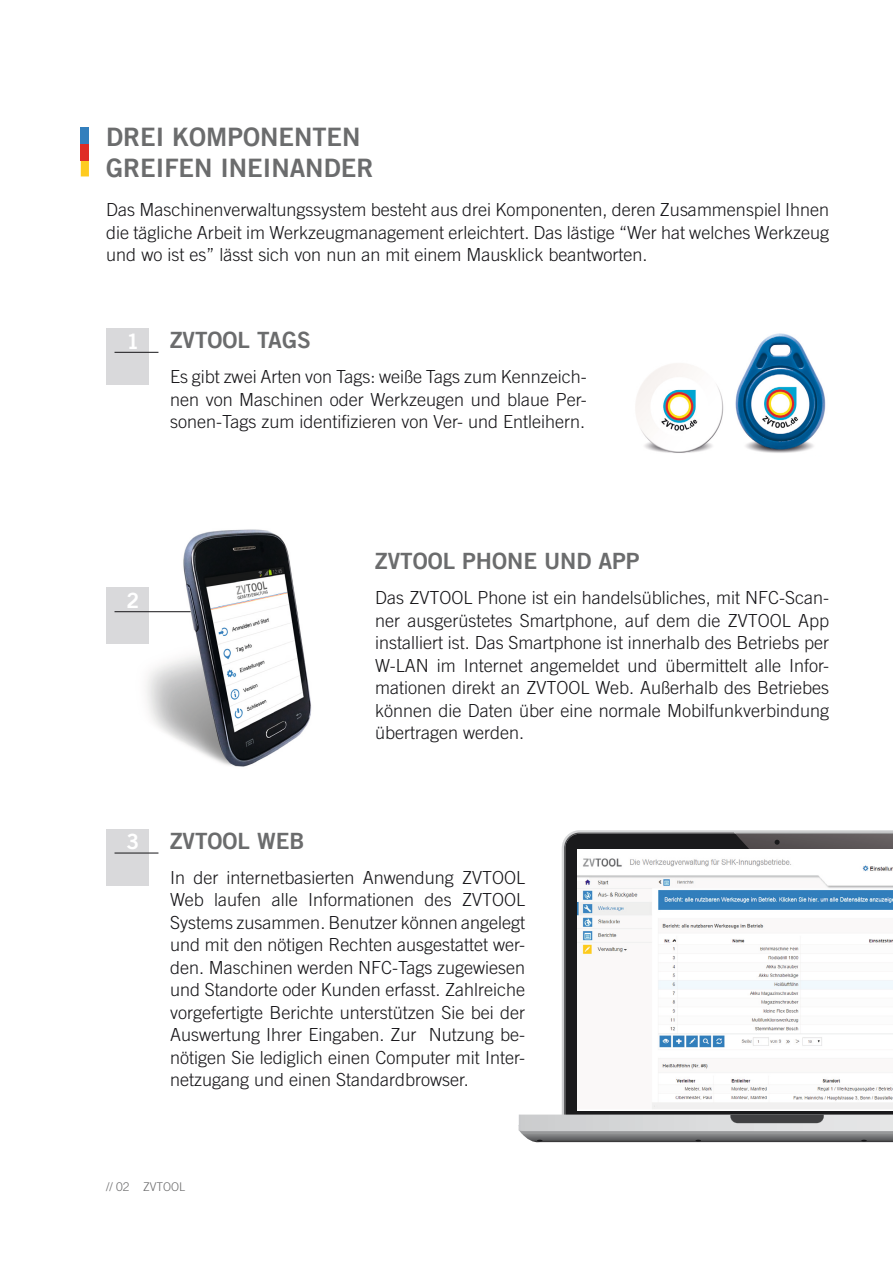
<style>
.page{position:relative;width:893px;height:1263px;background:#fff}
.page>*{position:absolute;margin:0;border:0;box-sizing:border-box;transform-origin:0 0}
.t1{font:25.5px/30.6px "Trade Gothic LT Bold Two";color:#6b6c6d}
.t2{font:22.5px "Trade Gothic LT Bold Two";color:#6b6c6d}
.t3{font:21px "Trade Gothic LT Bold Two";color:#fff}
.t4{font:300 18px/22.5px "Trade Gothic LT";color:#161518;text-align:justify}
.t5{font:300 12px "Trade Gothic LT";color:#6b6b6c}
</style>
<div class="page">
<div style="left:81px;top:160px;width:8px;height:16px;background:#fecb20"></div>
<div style="left:81px;top:144px;width:8px;height:16px;background:#df2c25"></div>
<div style="left:81px;top:128px;width:8px;height:16px;background:#337fbd"></div>
<img style="left:106px;top:529px;width:206px;height:238px">
<svg style="left:565px;top:834px;width:328px;height:280px;background:#272729"></svg>
<img style="left:519px;top:1131px;width:374px;height:11px">
<svg style="left:519px;top:1114px;width:374px;height:17px;background:#c1c2c3"></svg>
<hr style="left:521px;top:1133px;width:372px;height:1px;background:#a6a8a7">
<img style="left:735px;top:834px;width:158px;height:15px">
<svg style="left:775px;top:840px;width:5px;height:5px"></svg>
<img style="left:577px;top:849px;width:316px;height:261px">
<div style="left:106px;top:328px;width:43px;height:57px;background:#d9d9db"></div>
<hr style="left:115px;top:352px;width:43px;height:1px;background:#161518">
<div style="left:106px;top:588px;width:43px;height:56px;background:#d9d9db"></div>
<hr style="left:115px;top:611px;width:76px;height:1px;background:#161518">
<img style="left:635px;top:333px;width:191px;height:120px">
<div style="left:106px;top:829px;width:43px;height:56px;background:#d9d9db"></div>
<hr style="left:115px;top:853px;width:43px;height:1px;background:#161518">
<h1 class="t1" style="left:106px;top:121px;width:269px">DREI KOMPONENTEN<br>GREIFEN INEINANDER</h1>
<p class="t4" style="left:106px;top:198px;width:724px">Das Maschinenverwaltungssystem besteht aus drei Komponenten, deren Zusammenspiel Ihnen die tägliche Arbeit im Werkzeugmanagement erleichtert. Das lästige “Wer hat welches Werkzeug und wo ist es” lässt sich von nun an mit einem Mausklick beantworten.</p>
<p class="t3" style="left:126px;top:328px;width:14px">1</p>
<p class="t2" style="left:170px;top:326px;width:142px">ZVTOOL TAGS</p>
<p class="t4" style="left:170px;top:365px;width:418px">Es gibt zwei Arten von Tags: weiße Tags zum Kennzeich&shy;nen von Maschinen oder Werkzeugen und blaue Per&shy;sonen-Tags zum identifizieren von Ver- und Entleihern.</p>
<p class="t3" style="left:126px;top:588px;width:14px">2</p>
<p class="t2" style="left:375px;top:547px;width:266px">ZVTOOL PHONE UND APP</p>
<p class="t4" style="left:375px;top:586px;width:455px">Das ZVTOOL Phone ist ein handelsübliches, mit NFC-Scan&shy;ner ausgerüstetes Smartphone, auf dem die ZVTOOL App installiert ist. Das Smartphone ist innerhalb des Betriebs per W-LAN im Internet angemeldet und übermittelt alle Infor&shy;mationen direkt an ZVTOOL Web. Außerhalb des Betriebes können die Daten über eine normale Mobilfunkverbindung übertragen werden.</p>
<p class="t3" style="left:126px;top:829px;width:14px">3</p>
<p class="t2" style="left:170px;top:827px;width:136px">ZVTOOL WEB</p>
<p class="t4" style="left:170px;top:866px;width:357px">In der internetbasierten Anwendung ZVTOOL Web laufen alle Informationen des ZVTOOL Systems zusammen. Benutzer können angelegt und mit den nötigen Rechten ausgestattet wer&shy;den. Maschinen werden NFC-Tags zugewiesen und Standorte oder Kunden erfasst. Zahlreiche vorgefertigte Berichte unterstützen Sie bei der Auswertung Ihrer Eingaben. Zur Nutzung be&shy;nötigen Sie lediglich einen Computer mit Inter&shy;netzugang und einen Standardbrowser.</p>
<p class="t5" style="left:106px;top:1179px;width:80px">// 02 ZVTOOL</p>
</div>
